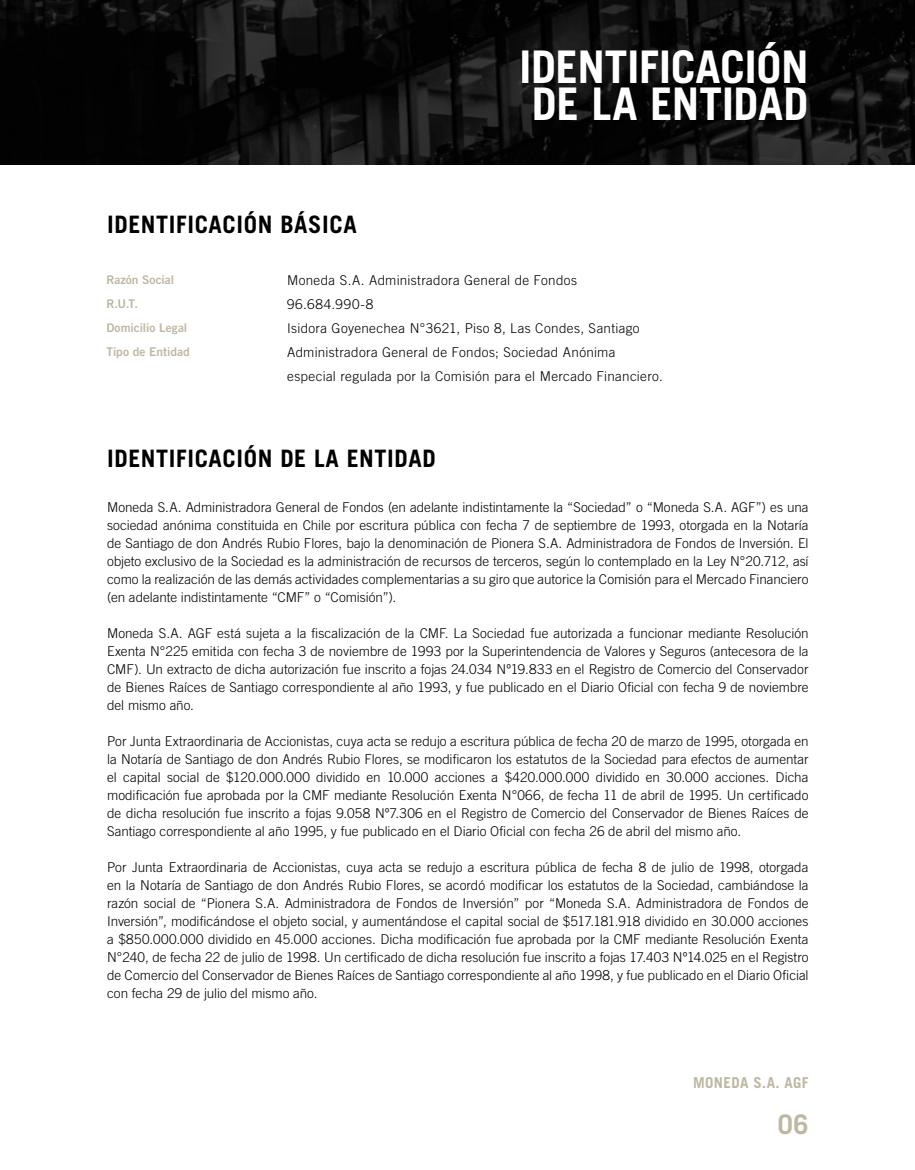
<style>
.page{position:relative;width:915px;height:1170px;background:#fff}
.page>*{position:absolute;margin:0;border:0;box-sizing:border-box;transform-origin:0 0}
.t1{font:700 45px/37.5px "Trade Gothic LT Std";letter-spacing:-.01em;color:#fff}
.t2{font:700 27px "Trade Gothic LT Std";color:#beb8a3}
.t3{font:700 24px "Trade Gothic LT Std";letter-spacing:.025em;color:#000}
.t4{font:700 15px "Trade Gothic LT Std";letter-spacing:.025em;color:#beb8a3}
.t5{font:300 13.5px/18px "Trade Gothic LT Std";letter-spacing:.01em;color:#000;text-align:justify}
.t6{font:12px/24px "Trade Gothic LT Std Bd 2";color:#beb8a3}
</style>
<div class="page">
<img style="left:0;top:0;width:914px;height:164px">
<h3 class="t3" style="left:107px;top:210px;width:251px">IDENTIFICACIÓN BÁSICA</h3>
<h1 class="t1" style="left:519px;top:47px;width:291px">IDENTIFICACIÓN<br>DE LA ENTIDAD</h1>
<p class="t6" style="left:106px;top:268px;width:85px">Razón Social<br>R.U.T.<br>Domicilio Legal<br>Tipo de Entidad</p>
<p class="t5" style="left:287px;top:268px;width:377px;line-height:24px;text-align:left">Moneda S.A. Administradora General de Fondos 96.684.990-8<br>Isidora Goyenechea N°3621, Piso 8, Las Condes, Santiago Administradora General de Fondos; Sociedad Anónima especial regulada por la Comisión para el Mercado Financiero.</p>
<h3 class="t3" style="left:107px;top:444px;width:330px">IDENTIFICACIÓN DE LA ENTIDAD</h3>
<p class="t5" style="left:107px;top:498px;width:702px">Moneda S.A. Administradora General de Fondos (en adelante indistintamente la “Sociedad” o “Moneda S.A. AGF”) es una sociedad anónima constituida en Chile por escritura pública con fecha 7 de septiembre de 1993, otorgada en la Notaría de Santiago de don Andrés Rubio Flores, bajo la denominación de Pionera S.A. Administradora de Fondos de Inversión. El objeto exclusivo de la Sociedad es la administración de recursos de terceros, según lo contemplado en la Ley N°20.712, así como la realización de las demás actividades complementarias a su giro que autorice la Comisión para el Mercado Financiero (en adelante indistintamente “CMF” o “Comisión”).</p>
<p class="t5" style="left:107px;top:623px;width:702px">Moneda S.A. AGF está sujeta a la fiscalización de la CMF. La Sociedad fue autorizada a funcionar mediante Resolución Exenta N°225 emitida con fecha 3 de noviembre de 1993 por la Superintendencia de Valores y Seguros (antecesora de la CMF). Un extracto de dicha autorización fue inscrito a fojas 24.034 Nº19.833 en el Registro de Comercio del Conservador de Bienes Raíces de Santiago correspondiente al año 1993, y fue publicado en el Diario Oficial con fecha 9 de noviembre del mismo año.</p>
<p class="t5" style="left:107px;top:731px;width:702px">Por Junta Extraordinaria de Accionistas, cuya acta se redujo a escritura pública de fecha 20 de marzo de 1995, otorgada en la Notaría de Santiago de don Andrés Rubio Flores, se modificaron los estatutos de la Sociedad para efectos de aumentar el capital social de $120.000.000 dividido en 10.000 acciones a $420.000.000 dividido en 30.000 acciones. Dicha modificación fue aprobada por la CMF mediante Resolución Exenta N°066, de fecha 11 de abril de 1995. Un certificado de dicha resolución fue inscrito a fojas 9.058 Nº7.306 en el Registro de Comercio del Conservador de Bienes Raíces de Santiago correspondiente al año 1995, y fue publicado en el Diario Oficial con fecha 26 de abril del mismo año.</p>
<p class="t5" style="left:107px;top:857px;width:702px">Por Junta Extraordinaria de Accionistas, cuya acta se redujo a escritura pública de fecha 8 de julio de 1998, otorgada en la Notaría de Santiago de don Andrés Rubio Flores, se acordó modificar los estatutos de la Sociedad, cambiándose la razón social de “Pionera S.A. Administradora de Fondos de Inversión” por “Moneda S.A. Administradora de Fondos de Inversión”, modificándose el objeto social, y aumentándose el capital social de $517.181.918 dividido en 30.000 acciones a $850.000.000 dividido en 45.000 acciones. Dicha modificación fue aprobada por la CMF mediante Resolución Exenta N°240, de fecha 22 de julio de 1998. Un certificado de dicha resolución fue inscrito a fojas 17.403 Nº14.025 en el Registro de Comercio del Conservador de Bienes Raíces de Santiago correspondiente al año 1998, y fue publicado en el Diario Oficial con fecha 29 de julio del mismo año.</p>
<p class="t4" style="left:693px;top:1073px;width:117px">MONEDA S.A. AGF</p>
<h2 class="t2" style="left:777px;top:1107px;width:32px">06</h2>
</div>
